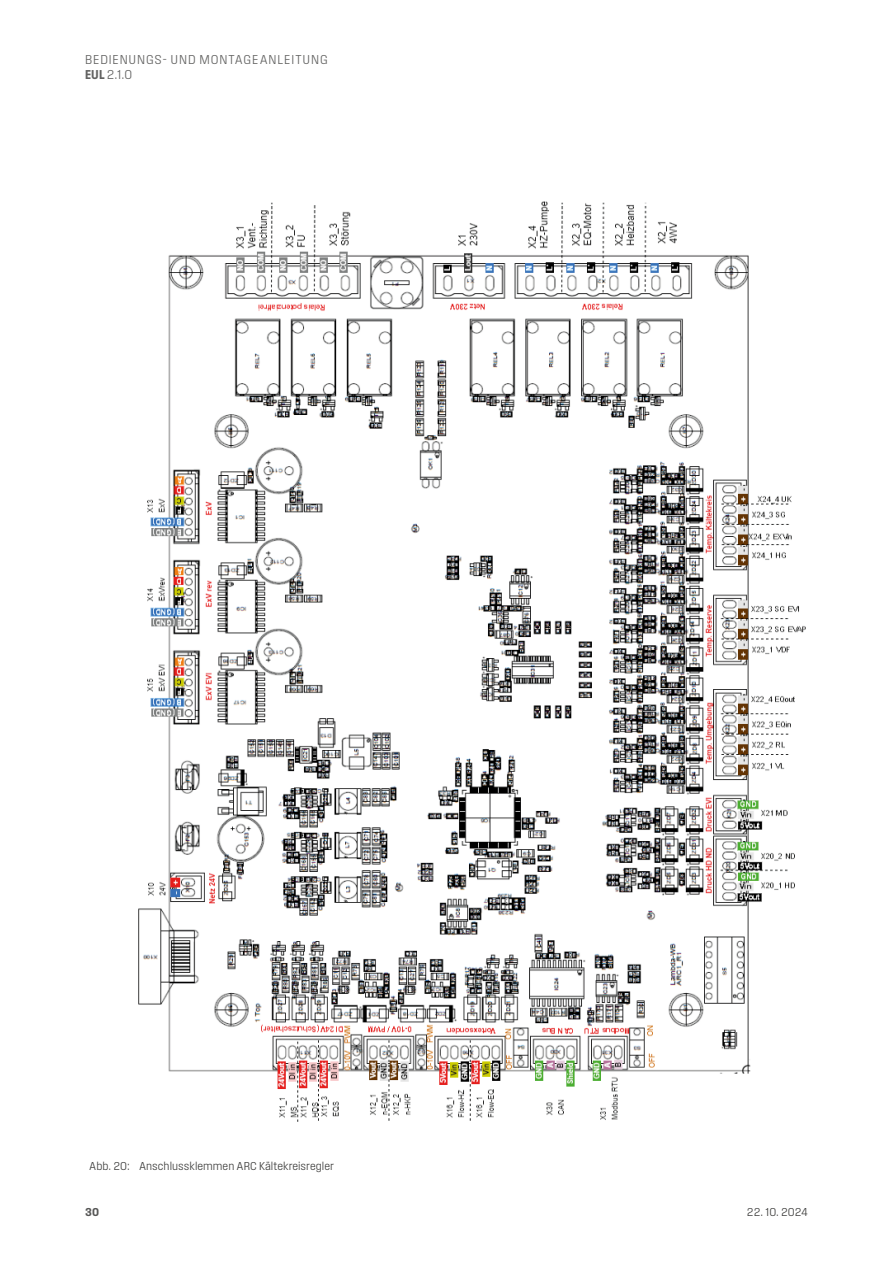
<style>
.page{position:relative;width:893px;height:1263px;background:#fff}
.page>*{position:absolute;margin:0;border:0;box-sizing:border-box;transform-origin:0 0}
.t1{font:13.5px/15px "Field Gothic No.51 Light Compact";letter-spacing:.06em;color:#626261}
.t2{font:12px "Field Gothic No.51 Light Compact";color:#3a3a39}
.t3{font:12px "Field Gothic No.54 Demi Compact";color:#565655}
.s1{font-family:"Field Gothic No.54 Demi Compact"}
</style>
<div class="page">
<img style="left:138px;top:330px;width:668px;height:792px">
<img style="left:168px;top:201px;width:581px;height:129px">
<p class="t1" style="left:85px;top:52px;width:244px">BEDIENUNGS- UND MONTAGEANLEITUNG<br><span class="s1">EUL</span> 2.1.0</p>
<p class="t2" style="left:89px;top:1160px;width:246px">Abb. 20: Anschlussklemmen ARC Kältekreisregler</p>
<p class="t3" style="left:85px;top:1206px;width:16px">30</p>
<p class="t2" style="left:747px;top:1206px;width:62px">22. 10. 2024</p>
</div>
